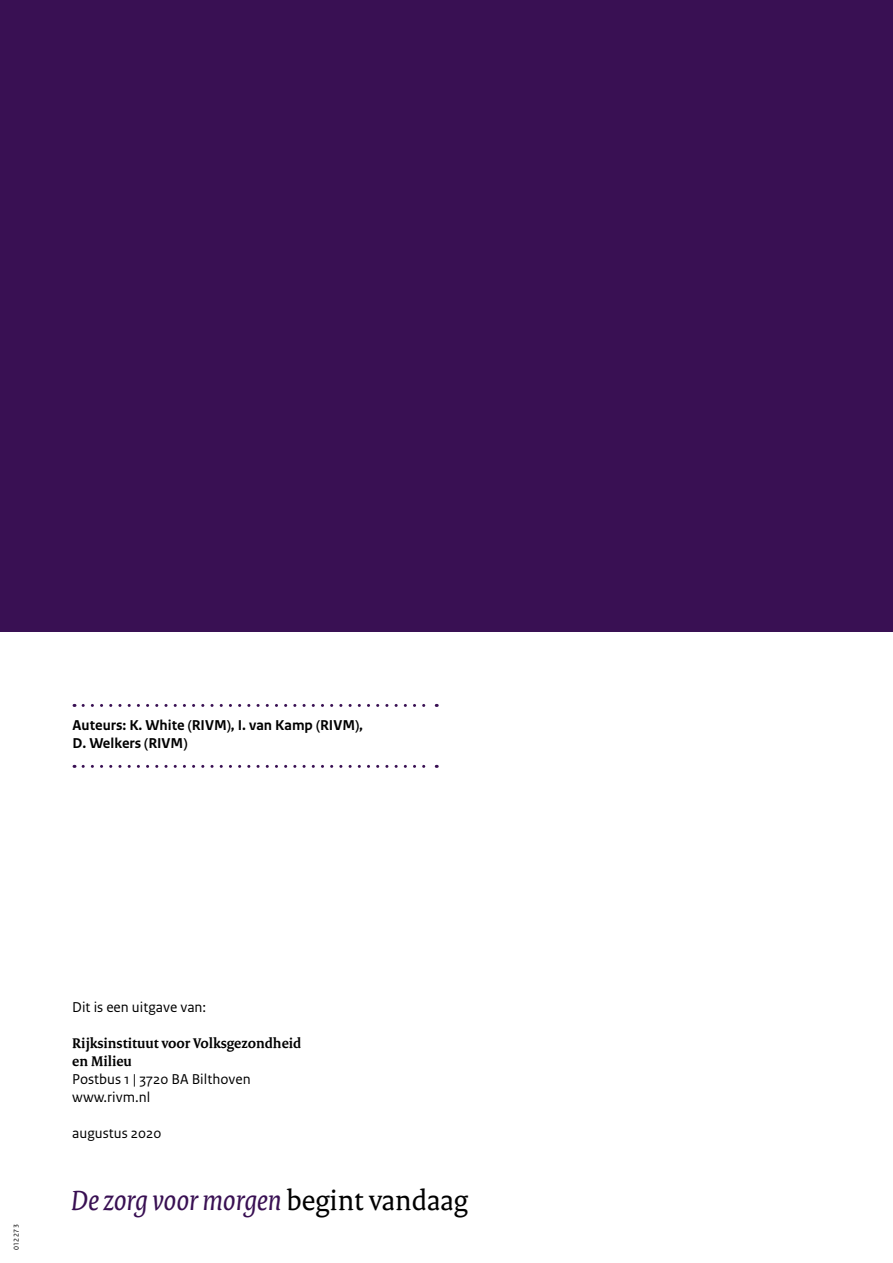
<style>
.page{position:relative;width:893px;height:1263px;background:#fff}
.page>*{position:absolute;margin:0;border:0;box-sizing:border-box;transform-origin:0 0}
._33_RIVM_Pay-off_A4{font:italic 30px "Rijksoverheid Serif";color:#391053}
._10_RIVM_Broodtekst{font:15px "Rijksoverheid Sans Text";color:#000}
._16_RIVM_Auteurs_oms{font:700 15px "Rijksoverheid Sans Text";color:#000}
._10_RIVM_Broodtekst-2{font:700 15px/18px "Rijksoverheid Serif";color:#000}
.t1{font:7.5px "Rijksoverheid Sans Text";letter-spacing:.05em;color:#000}
.s1{font-style:normal;color:#000}
</style>
<div class="page">
<div style="left:0;top:0;width:893px;height:631px;background:#391053"></div>
<svg style="left:83px;top:704px;width:354px;height:3px"></svg>
<svg style="left:83px;top:765px;width:354px;height:3px"></svg>
<p class="_16_RIVM_Auteurs_oms" style="left:73px;top:717px;width:292px">Auteurs: K. White (RIVM), I. van Kamp (RIVM),</p>
<p class="_16_RIVM_Auteurs_oms" style="left:73px;top:735px;width:116px">D. Welkers (RIVM)</p>
<p class="t1" style="left:12px;top:1250px;width:27px;rotate:-90deg">012273</p>
<p class="_10_RIVM_Broodtekst" style="left:72px;top:999px;width:135px">Dit is een uitgave van:</p>
<p class="_10_RIVM_Broodtekst-2" style="left:72px;top:1034px;width:231px">Rijksinstituut voor Volksgezondheid en Milieu</p>
<p class="_10_RIVM_Broodtekst" style="left:72px;top:1071px;width:180px">Postbus 1 | 3720 BA Bilthoven</p>
<p class="_10_RIVM_Broodtekst" style="left:72px;top:1089px;width:80px">www.rivm.nl</p>
<p class="_10_RIVM_Broodtekst" style="left:72px;top:1125px;width:91px">augustus 2020</p>
<p class="_33_RIVM_Pay-off_A4" style="left:71px;top:1182px;width:398px">De zorg voor morgen <span class="s1">begint vandaag</span></p>
</div>
